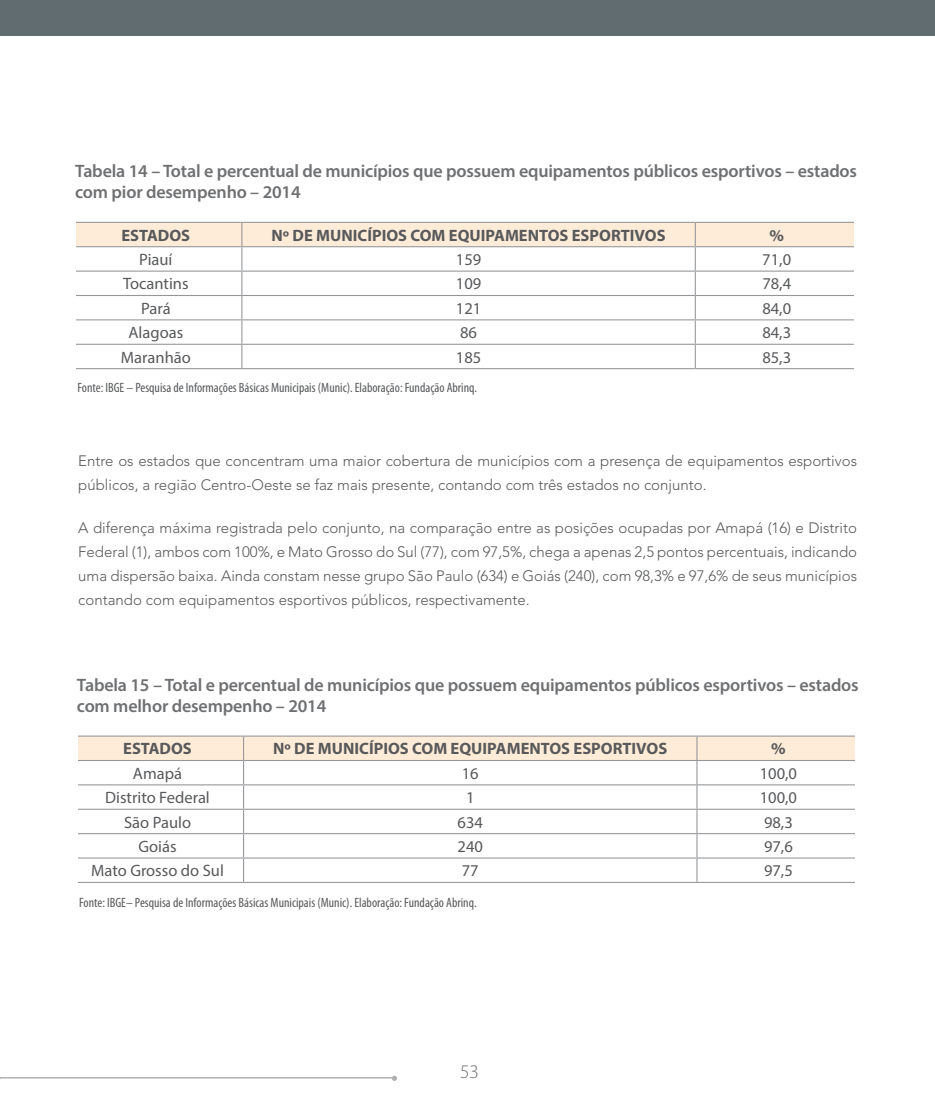
<style>
.page{position:relative;width:935px;height:1106px;background:#fff}
.page>*{position:absolute;margin:0;border:0;box-sizing:border-box;transform-origin:0 0}
.t1{font:300 19.2px "Myriad Pro";color:#6f7072}
.t2{font:600 18px/21px "Myriad Pro";letter-spacing:-.01em;color:#6f7072}
.t3{font:16.5px "Myriad Pro";color:#58595b}
.t4{font:700 16.5px "Myriad Pro";color:#58595b}
.t5{font:300 15px/24px "Avenir LT Std";color:#58595b}
.t6{font:condensed 13.5px "Myriad Pro";color:#58595b}
</style>
<div class="page">
<div style="left:0;top:0;width:934px;height:36px;background:#616c70"></div>
<hr style="left:0;top:1077px;width:394px;height:1px;background:#afb0b2">
<svg style="left:392px;top:1075px;width:5px;height:5px"></svg>
<svg style="left:76px;top:222px;width:778px;height:146px"></svg>
<hr style="left:69px;top:368px;width:173px;height:1px;background:#939598">
<hr style="left:242px;top:368px;width:453px;height:1px;background:#939598">
<hr style="left:695px;top:368px;width:163px;height:1px;background:#939598">
<div style="left:64px;top:211px;width:12px;height:183px;background:#fff"></div>
<div style="left:854px;top:220px;width:12px;height:183px;background:#fff"></div>
<hr style="left:71px;top:735px;width:172px;height:1px;background:#939598">
<hr style="left:243px;top:735px;width:454px;height:1px;background:#939598">
<hr style="left:697px;top:735px;width:163px;height:1px;background:#939598">
<svg style="left:78px;top:736px;width:777px;height:145px"></svg>
<hr style="left:71px;top:881px;width:172px;height:2px;background:#939598">
<hr style="left:243px;top:881px;width:454px;height:2px;background:#939598">
<hr style="left:697px;top:881px;width:163px;height:2px;background:#939598">
<div style="left:65px;top:725px;width:13px;height:183px;background:#fff"></div>
<div style="left:855px;top:734px;width:13px;height:183px;background:#fff"></div>
<p class="t2" style="left:75px;top:160px;width:783px">Tabela 14 – Total e percentual de municípios que possuem equipamentos públicos esportivos – estados com pior desempenho – 2014</p>
<p class="t4" style="left:121px;top:224px;width:70px">ESTADOS</p>
<p class="t4" style="left:271px;top:224px;width:395px">Nº DE MUNICÍPIOS COM EQUIPAMENTOS ESPORTIVOS</p>
<p class="t4" style="left:769px;top:224px;width:16px">%</p>
<p class="t3" style="left:139px;top:249px;width:35px">Piauí</p>
<p class="t3" style="left:456px;top:249px;width:27px">159</p>
<p class="t3" style="left:762px;top:249px;width:30px">71,0</p>
<p class="t3" style="left:123px;top:274px;width:67px">Tocantins</p>
<p class="t3" style="left:456px;top:274px;width:27px">109</p>
<p class="t3" style="left:762px;top:274px;width:30px">78,4</p>
<p class="t3" style="left:141px;top:298px;width:31px">Pará</p>
<p class="t3" style="left:456px;top:298px;width:27px">121</p>
<p class="t3" style="left:762px;top:298px;width:30px">84,0</p>
<p class="t3" style="left:128px;top:322px;width:56px">Alagoas</p>
<p class="t3" style="left:460px;top:322px;width:18px">86</p>
<p class="t3" style="left:762px;top:322px;width:30px">84,3</p>
<p class="t3" style="left:121px;top:347px;width:71px">Maranhão</p>
<p class="t3" style="left:456px;top:347px;width:27px">185</p>
<p class="t3" style="left:762px;top:347px;width:30px">85,3</p>
<p class="t6" style="left:77px;top:379px;width:401px">Fonte: IBGE – Pesquisa de Informações Básicas Municipais (Munic). Elaboração: Fundação Abrinq.</p>
<p class="t5" style="left:78px;top:448px;width:780px">Entre os estados que concentram uma maior cobertura de municípios com a presença de equipamentos esportivos públicos, a região Centro-Oeste se faz mais presente, contando com três estados no conjunto.</p>
<p class="t5" style="left:78px;top:515px;width:780px;text-align:justify">A diferença máxima registrada pelo conjunto, na comparação entre as posições ocupadas por Amapá (16) e Distrito Federal (1), ambos com 100%, e Mato Grosso do Sul (77), com 97,5%, chega a apenas 2,5 pontos percentuais, indicando uma dispersão baixa. Ainda constam nesse grupo São Paulo (634) e Goiás (240), com 98,3% e 97,6% de seus municípios contando com equipamentos esportivos públicos, respectivamente.</p>
<p class="t2" style="left:77px;top:673px;width:783px">Tabela 15 – Total e percentual de municípios que possuem equipamentos públicos esportivos – estados com melhor desempenho – 2014</p>
<p class="t4" style="left:123px;top:738px;width:70px">ESTADOS</p>
<p class="t4" style="left:273px;top:738px;width:395px">Nº DE MUNICÍPIOS COM EQUIPAMENTOS ESPORTIVOS</p>
<p class="t4" style="left:771px;top:738px;width:16px">%</p>
<p class="t3" style="left:133px;top:763px;width:51px">Amapá</p>
<p class="t3" style="left:462px;top:763px;width:18px">16</p>
<p class="t3" style="left:759px;top:763px;width:39px">100,0</p>
<p class="t3" style="left:105px;top:787px;width:106px">Distrito Federal</p>
<p class="t3" style="left:466px;top:787px;width:10px">1</p>
<p class="t3" style="left:759px;top:787px;width:39px">100,0</p>
<p class="t3" style="left:124px;top:812px;width:69px">São Paulo</p>
<p class="t3" style="left:457px;top:812px;width:27px">634</p>
<p class="t3" style="left:764px;top:812px;width:30px">98,3</p>
<p class="t3" style="left:138px;top:836px;width:40px">Goiás</p>
<p class="t3" style="left:457px;top:836px;width:27px">240</p>
<p class="t3" style="left:764px;top:836px;width:30px">97,6</p>
<p class="t3" style="left:91px;top:860px;width:134px">Mato Grosso do Sul</p>
<p class="t3" style="left:462px;top:860px;width:18px">77</p>
<p class="t3" style="left:764px;top:860px;width:30px">97,5</p>
<p class="t6" style="left:79px;top:894px;width:399px">Fonte: IBGE– Pesquisa de Informações Básicas Municipais (Munic). Elaboração: Fundação Abrinq.</p>
<p class="t1" style="left:460px;top:1061px;width:20px">53</p>
</div>
